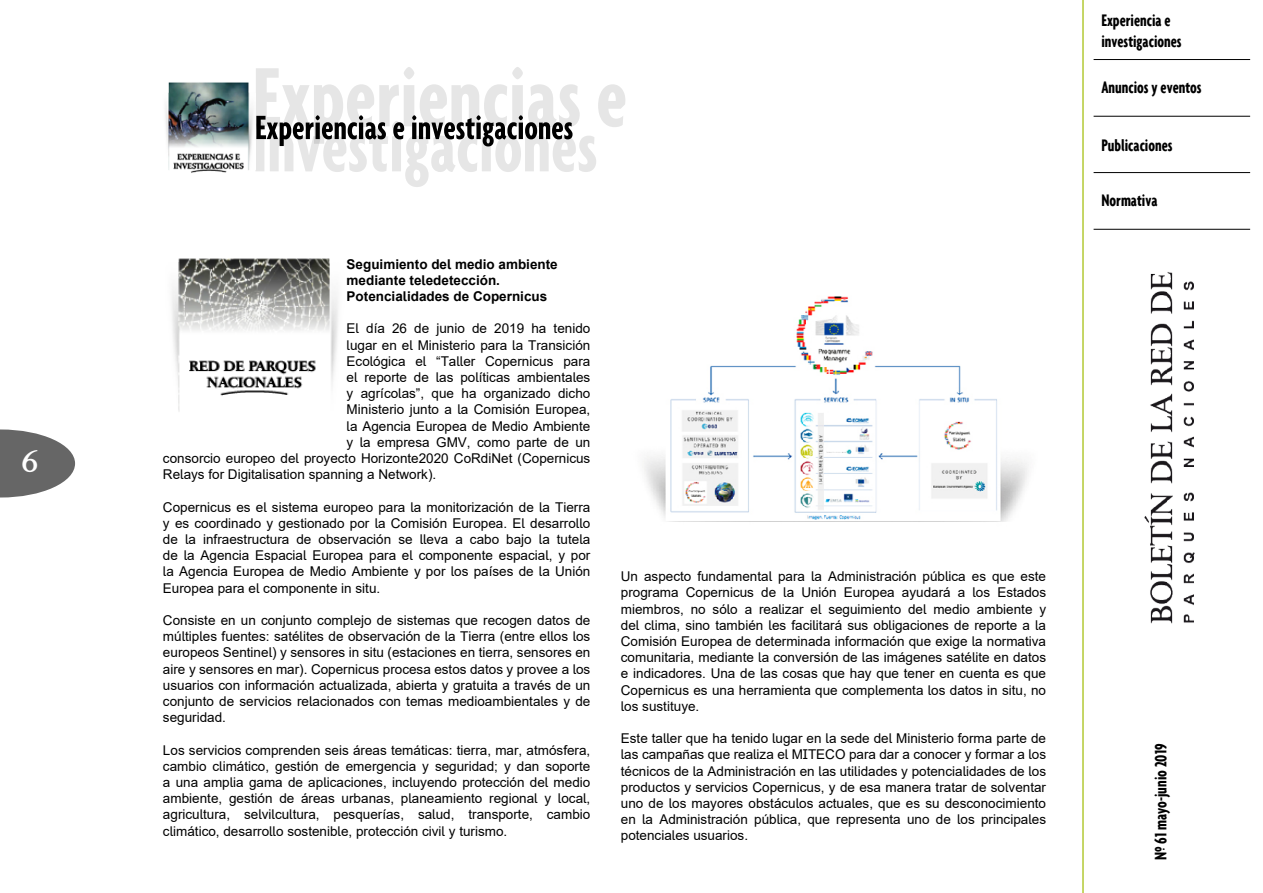
<style>
.page{position:relative;width:1263px;height:893px;background:#fff}
.page>*{position:absolute;margin:0;border:0;box-sizing:border-box;transform-origin:0 0}
.t1{font:30px "Palermo";color:#fff}
.t2{font:700 extra-condensed 18px/21.6px "Agenda";color:#000}
.t3{font:13.5px/16.2px "Arial";color:#000;text-align:justify}
.t4{font:700 13.5px/16.2px "Arial";color:#000}
</style>
<div class="page">
<svg style="left:0;top:429px;width:75px;height:68px"></svg>
<img style="left:1126px;top:115px;width:83px;height:509px">
<hr style="left:1082px;top:0;width:2px;height:893px;background:#b3c935">
<hr style="left:1093px;top:59px;width:157px;height:1px;background:#000">
<hr style="left:1093px;top:172px;width:157px;height:1px;background:#000">
<hr style="left:1093px;top:116px;width:157px;height:1px;background:#000">
<hr style="left:1093px;top:229px;width:157px;height:1px;background:#000">
<svg style="left:255px;top:67px;width:370px;height:120px"></svg>
<img style="left:165px;top:82px;width:88px;height:91px">
<img style="left:172px;top:259px;width:166px;height:152px">
<img style="left:643px;top:296px;width:385px;height:226px">
<h1 class="t1" style="left:22px;top:444px;width:19px">6</h1>
<p class="t4" style="left:347px;top:256px;width:213px">Seguimiento del medio ambiente mediante teledetección.<br>Potencialidades de Copernicus</p>
<p class="t3" style="left:347px;top:320px;width:245px">El día 26 de junio de 2019 ha tenido</p>
<p class="t3" style="left:347px;top:337px;width:245px">lugar en el Ministerio para la Transición</p>
<p class="t3" style="left:347px;top:353px;width:245px">Ecológica el “Taller Copernicus para</p>
<p class="t3" style="left:347px;top:369px;width:245px">el reporte de las políticas ambientales</p>
<p class="t3" style="left:347px;top:385px;width:245px">y agrícolas”, que ha organizado dicho</p>
<p class="t3" style="left:347px;top:401px;width:245px">Ministerio junto a la Comisión Europea,</p>
<p class="t3" style="left:347px;top:418px;width:245px">la Agencia Europea de Medio Ambiente</p>
<p class="t3" style="left:347px;top:434px;width:245px">y la empresa GMV, como parte de un</p>
<p class="t3" style="left:163px;top:450px;width:429px">consorcio europeo del proyecto Horizonte2020 CoRdiNet (Copernicus</p>
<p class="t3" style="left:163px;top:466px;width:275px">Relays for Digitalisation spanning a Network).</p>
<p class="t3" style="left:163px;top:499px;width:429px">Copernicus es el sistema europeo para la monitorización de la Tierra y es coordinado y gestionado por la Comisión Europea. El desarrollo de la infraestructura de observación se lleva a cabo bajo la tutela de la Agencia Espacial Europea para el componente espacial, y por la Agencia Europea de Medio Ambiente y por los países de la Unión Europea para el componente in situ.</p>
<p class="t3" style="left:163px;top:612px;width:429px">Consiste en un conjunto complejo de sistemas que recogen datos de múltiples fuentes: satélites de observación de la Tierra (entre ellos los europeos Sentinel) y sensores in situ (estaciones en tierra, sensores en aire y sensores en mar). Copernicus procesa estos datos y provee a los usuarios con información actualizada, abierta y gratuita a través de un conjunto de servicios relacionados con temas medioambientales y de seguridad.</p>
<p class="t3" style="left:163px;top:742px;width:429px">Los servicios comprenden seis áreas temáticas: tierra, mar, atmósfera, cambio climático, gestión de emergencia y seguridad; y dan soporte a una amplia gama de aplicaciones, incluyendo protección del medio ambiente, gestión de áreas urbanas, planeamiento regional y local, agricultura, selvilcultura, pesquerías, salud, transporte, cambio climático, desarrollo sostenible, protección civil y turismo.</p>
<p class="t3" style="left:621px;top:568px;width:427px">Un aspecto fundamental para la Administración pública es que este programa Copernicus de la Unión Europea ayudará a los Estados miembros, no sólo a realizar el seguimiento del medio ambiente y del clima, sino también les facilitará sus obligaciones de reporte a la Comisión Europea de determinada información que exige la normativa comunitaria, mediante la conversión de las imágenes satélite en datos e indicadores. Una de las cosas que hay que tener en cuenta es que Copernicus es una herramienta que complementa los datos in situ, no los sustituye.</p>
<p class="t3" style="left:621px;top:730px;width:427px">Este taller que ha tenido lugar en la sede del Ministerio forma parte de las campañas que realiza el MITECO para dar a conocer y formar a los técnicos de la Administración en las utilidades y potencialidades de los productos y servicios Copernicus, y de esa manera tratar de solventar uno de los mayores obstáculos actuales, que es su desconocimiento en la Administración pública, que representa uno de los principales potenciales usuarios.</p>
<h2 class="t2" style="left:1101px;top:9px;width:82px">Experiencia e investigaciones</h2>
<h2 class="t2" style="left:1101px;top:76px;width:102px">Anuncios y eventos</h2>
<h2 class="t2" style="left:1101px;top:134px;width:73px">Publicaciones</h2>
<h2 class="t2" style="left:1101px;top:189px;width:58px">Normativa</h2>
<h2 class="t2" style="left:1149px;top:860px;width:118px;rotate:-90deg">Nº 61 mayo-junio 2019</h2>
</div>
